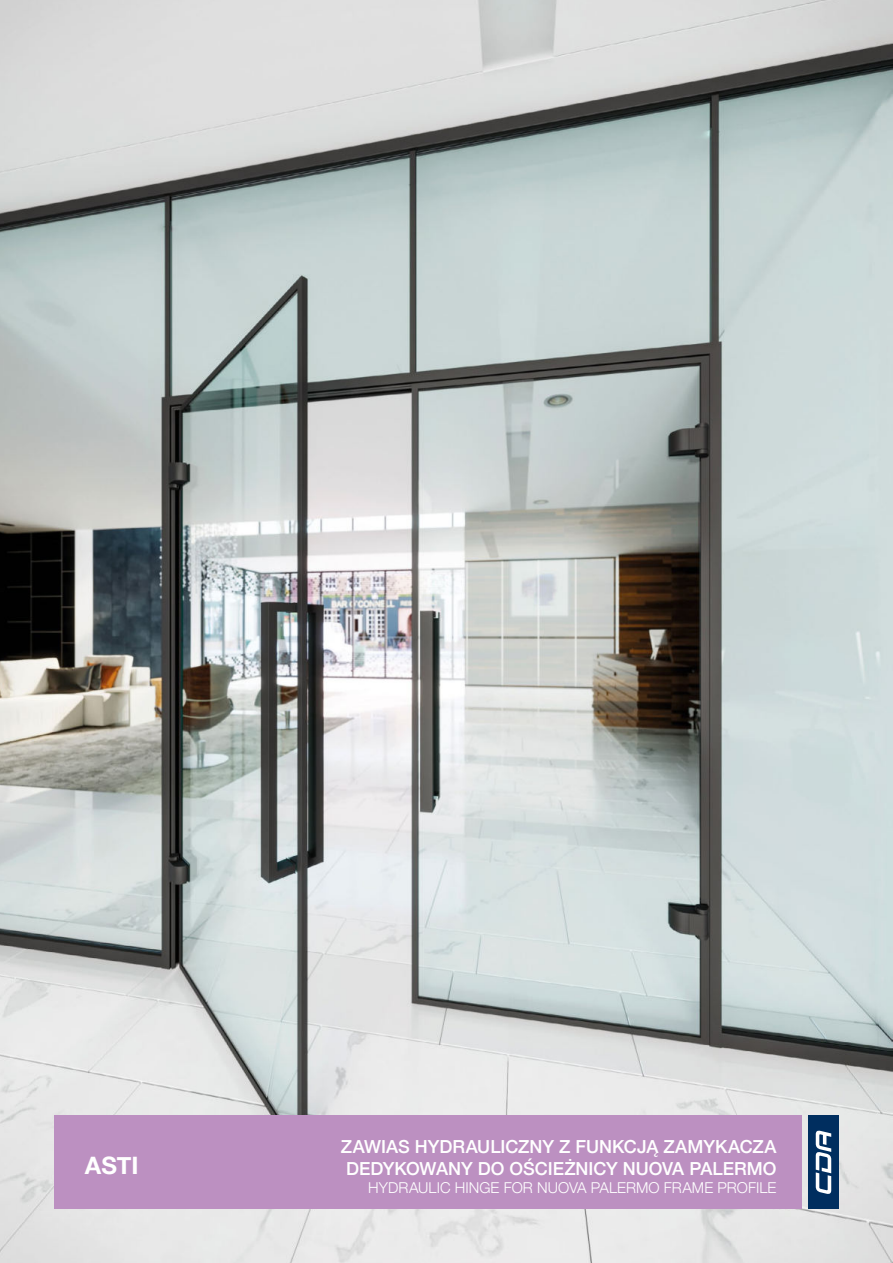
<style>
.page{position:relative;width:893px;height:1263px;background:#fff}
.page>*{position:absolute;margin:0;border:0;box-sizing:border-box;transform-origin:0 0}
.t1{font:700 24px "Helvetica Neue";color:#fff}
.t2{font:500 18px/21.6px "Helvetica Neue";color:#fff}
.t3{font:300 15px "Helvetica Neue";letter-spacing:.005em;color:#fff}
</style>
<div class="page">
<img style="left:0;top:0;width:893px;height:1263px">
<div style="left:54px;top:1115px;width:747px;height:94px;background:#bc90c1"></div>
<div style="left:808px;top:1115px;width:31px;height:94px;background:#002e5f"></div>
<svg style="left:816px;top:1130px;width:15px;height:64px"></svg>
<h1 class="t1" style="left:85px;top:1151px;width:55px">ASTI</h1>
<p class="t2" style="left:341px;top:1135px;width:437px">ZAWIAS HYDRAULICZNY Z FUNKCJĄ ZAMYKACZA<br>DEDYKOWANY DO OŚCIEŻNICY NUOVA PALERMO</p>
<p class="t3" style="left:368px;top:1179px;width:410px">HYDRAULIC HINGE FOR NUOVA PALERMO FRAME PROFILE</p>
</div>
